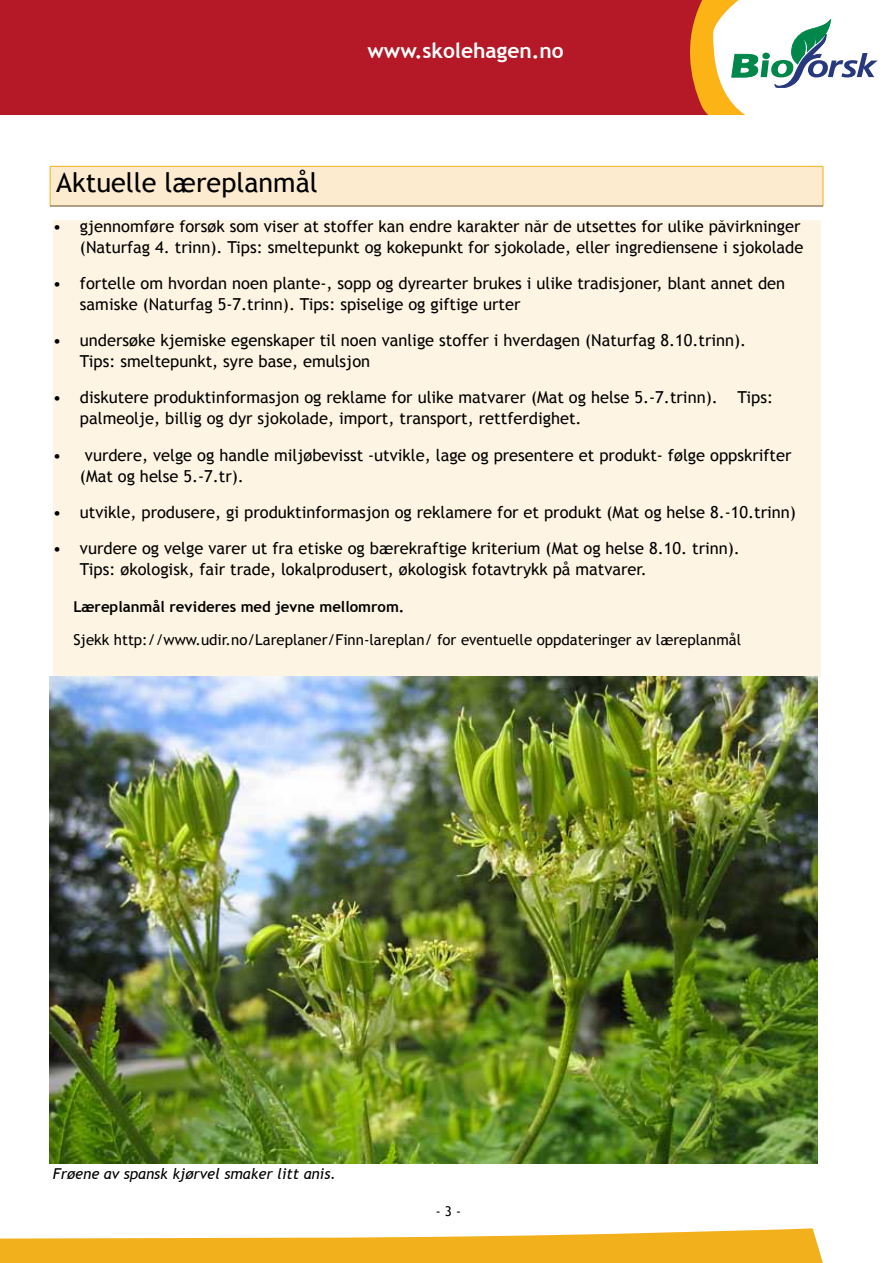
<style>
.page{position:relative;width:893px;height:1263px;background:#fff}
.page>*{position:absolute;margin:0;border:0;box-sizing:border-box;transform-origin:0 0}
.t1{font:27px "Trebuchet MS";color:#000}
.t2{font:700 21px "Trebuchet MS";color:#fff}
.t3{font:16.5px/21px "Trebuchet MS";color:#000}
.t4{font:15px "Trebuchet MS";color:#000}
.t5{font:700 15px "Trebuchet MS";color:#000}
.t6{font:italic 15px "Trebuchet MS";color:#000}
.t7{font:13.5px "Trebuchet MS";color:#000}
</style>
<div class="page">
<div style="left:0;top:0;width:892px;height:114px;background:#b51927"></div>
<div style="left:803px;top:0;width:90px;height:115px;background:#fff"></div>
<svg style="left:690px;top:0;width:188px;height:114px"></svg>
<svg style="left:0;top:1228px;width:823px;height:35px"></svg>
<div style="left:50px;top:166px;width:773px;height:40px;background:#fcebce"></div>
<hr style="left:50px;top:166px;width:773px;height:1px;background:#f2b01d">
<hr style="left:50px;top:166px;width:1px;height:40px;background:#f2b01d">
<hr style="left:823px;top:166px;width:1px;height:40px;background:#f2b01d">
<hr style="left:50px;top:206px;width:773px;height:1px;background:#624c23">
<div style="left:51px;top:219px;width:771px;height:460px;background:#fef4e3"></div>
<img style="left:50px;top:676px;width:768px;height:487px">
<p class="t2" style="left:367px;top:37px;width:198px">www.skolehagen.no</p>
<h1 class="t1" style="left:56px;top:167px;width:263px">Aktuelle læreplanmål</h1>
<p class="t3" style="left:53px;top:216px;width:752px;text-align:right">• gjennomføre forsøk som viser at stoffer kan endre karakter når de utsettes for ulike påvirkninger (Naturfag 4. trinn). Tips: smeltepunkt og kokepunkt for sjokolade, eller ingrediensene i sjokolade</p>
<p class="t3" style="left:80px;top:273px;width:707px;text-indent:-27px">• fortelle om hvordan noen plante-, sopp og dyrearter brukes i ulike tradisjoner, blant annet den samiske (Naturfag 5-7.trinn). Tips: spiselige og giftige urter</p>
<p class="t3" style="left:80px;top:330px;width:668px;text-indent:-27px">• undersøke kjemiske egenskaper til noen vanlige stoffer i hverdagen (Naturfag 8.10.trinn).<br>Tips: smeltepunkt, syre base, emulsjon</p>
<p class="t3" style="left:80px;top:387px;width:695px;text-indent:-27px">• diskutere produktinformasjon og reklame for ulike matvarer (Mat og helse 5.-7.trinn). Tips: palmeolje, billig og dyr sjokolade, import, transport, rettferdighet.</p>
<p class="t3" style="left:80px;top:444px;width:713px;text-indent:-27px">• vurdere, velge og handle miljøbevisst -utvikle, lage og presentere et produkt- følge oppskrifter (Mat og helse 5.-7.tr).</p>
<p class="t3" style="left:53px;top:501px;width:744px">• utvikle, produsere, gi produktinformasjon og reklamere for et produkt (Mat og helse 8.-10.trinn)</p>
<p class="t3" style="left:80px;top:537px;width:661px;text-indent:-27px">• vurdere og velge varer ut fra etiske og bærekraftige kriterium (Mat og helse 8.10. trinn).<br>Tips: økologisk, fair trade, lokalprodusert, økologisk fotavtrykk på matvarer.</p>
<p class="t5" style="left:73px;top:597px;width:333px">Læreplanmål revideres med jevne mellomrom.</p>
<p class="t4" style="left:73px;top:631px;width:669px">Sjekk http://www.udir.no/Lareplaner/Finn-lareplan/ for eventuelle oppdateringer av læreplanmål</p>
<p class="t6" style="left:53px;top:1165px;width:285px">Frøene av spansk kjørvel smaker litt anis.</p>
<p class="t7" style="left:436px;top:1203px;width:27px">- 3 -</p>
</div>
